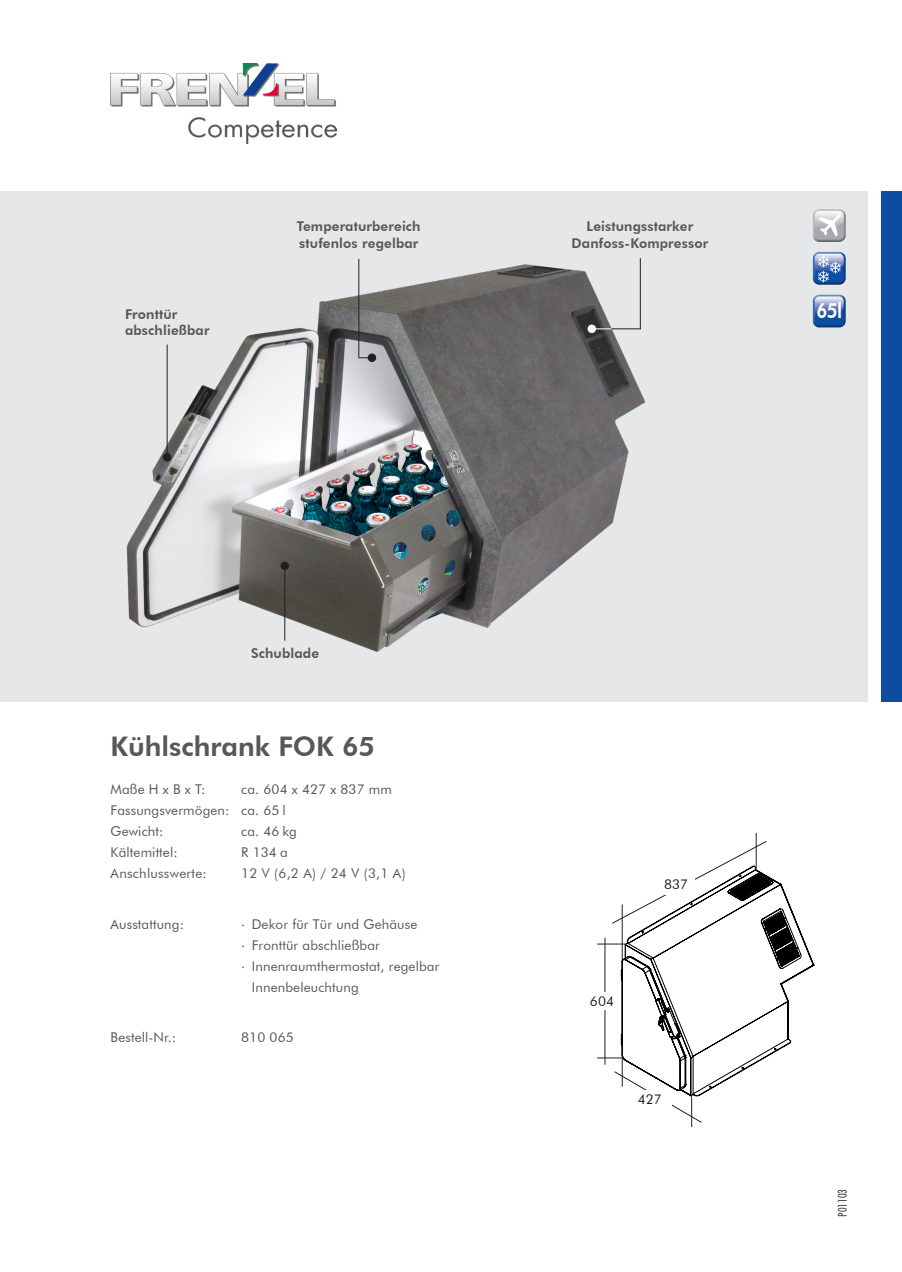
<style>
.page{position:relative;width:902px;height:1272px;background:#fff}
.page>*{position:absolute;margin:0;border:0;box-sizing:border-box;transform-origin:0 0}
.Subline{font:800 27px "Futura BT";color:#57585a}
.t1{font:800 21px "Futura BT";color:#fff;scale:.85 1}
.Fließtext_Frenzel{font:13.5px "Futura BT";letter-spacing:.01em;color:#57585a}
.Fließtext_Frenzel-2{font:800 13.5px/16.5px "Futura BT";letter-spacing:.01em;color:#57585a}
.Subline-2{font:13.5px "Futura BT";color:#231f20}
.Fließtext_Frenzel-3{font:13.5px "Futura BT";color:#231f20}
.Subline-3{font:300 condensed 12px "Futura BT";color:#231f20}
</style>
<div class="page">
<div style="left:880px;top:191px;width:21px;height:511px;background:#0d4da1"></div>
<img style="left:111px;top:64px;width:226px;height:80px">
<div style="left:0;top:191px;width:867px;height:511px;background:#e6e7e9"></div>
<img style="left:126px;top:258px;width:520px;height:394px">
<div style="left:367px;top:353px;width:9px;height:9px;background:#231f20;border-radius:50%"></div>
<div style="left:163px;top:453px;width:8px;height:8px;background:#231f20;border-radius:50%"></div>
<div style="left:280px;top:561px;width:9px;height:9px;background:#231f20;border-radius:50%"></div>
<svg style="left:597px;top:840px;width:217px;height:283px"></svg>
<hr style="left:755px;top:833px;width:1px;height:36px;background:#231f20">
<hr style="left:621px;top:904px;width:1px;height:57px;background:#231f20">
<hr style="left:691px;top:1096px;width:1px;height:30px;background:#231f20">
<div style="left:584px;top:992px;width:36px;height:17px;background:#fff"></div>
<div style="left:627px;top:1090px;width:45px;height:17px;background:#fff"></div>
<div style="left:658px;top:873px;width:36px;height:21px;background:#fff"></div>
<hr style="left:358px;top:259px;width:1px;height:99px;background:#231f20">
<hr style="left:167px;top:344px;width:1px;height:113px;background:#231f20">
<hr style="left:284px;top:566px;width:1px;height:74px;background:#231f20">
<div style="left:587px;top:324px;width:9px;height:9px;background:#fff;border-radius:50%"></div>
<hr style="left:640px;top:258px;width:1px;height:71px;background:#231f20">
<div style="left:810px;top:250px;width:36px;height:33px;background:#fff;opacity:.57"></div>
<div style="left:810px;top:253px;width:36px;height:33px;background:#231f20;opacity:.48"></div>
<img style="left:816px;top:254px;width:14px;height:14px">
<img style="left:828px;top:261px;width:14px;height:14px">
<img style="left:816px;top:270px;width:14px;height:14px">
<div style="left:810px;top:208px;width:36px;height:32px;background:#fff;opacity:.57"></div>
<div style="left:810px;top:210px;width:36px;height:34px;background:#231f20;opacity:.48"></div>
<img style="left:816px;top:212px;width:26px;height:26px">
<svg style="left:596px;top:328px;width:44px;height:1px"></svg>
<div style="left:810px;top:293px;width:36px;height:33px;background:#fff;opacity:.57"></div>
<div style="left:810px;top:296px;width:36px;height:33px;background:#231f20;opacity:.48"></div>
<p class="Fließtext_Frenzel-2" style="left:125px;top:305px;width:54px">Fronttür</p>
<p class="Fließtext_Frenzel-2" style="left:125px;top:322px;width:86px">abschließbar</p>
<p class="Fließtext_Frenzel-2" style="left:297px;top:218px;width:125px">Temperaturbereich stufenlos regelbar</p>
<p class="Fließtext_Frenzel-2" style="left:251px;top:645px;width:69px">Schublade</p>
<p class="Subline" style="left:111px;top:730px;width:266px">Kühlschrank FOK 65</p>
<p class="Fließtext_Frenzel" style="left:111px;top:781px;width:96px">Maße H x B x T:</p>
<p class="Fließtext_Frenzel" style="left:241px;top:781px;width:152px">ca. 604 x 427 x 837 mm</p>
<p class="Fließtext_Frenzel" style="left:111px;top:802px;width:176px">Fassungsvermögen: ca. 65 l</p>
<p class="Fließtext_Frenzel" style="left:111px;top:823px;width:54px">Gewicht:</p>
<p class="Fließtext_Frenzel" style="left:241px;top:823px;width:57px">ca. 46 kg</p>
<p class="Fließtext_Frenzel" style="left:111px;top:844px;width:69px">Kältemittel:</p>
<p class="Fließtext_Frenzel" style="left:241px;top:844px;width:48px">R 134 a</p>
<p class="Fließtext_Frenzel" style="left:111px;top:865px;width:98px">Anschlusswerte:</p>
<p class="Fließtext_Frenzel" style="left:241px;top:865px;width:166px">12 V (6,2 A) / 24 V (3,1 A)</p>
<p class="Fließtext_Frenzel" style="left:111px;top:915px;width:75px">Ausstattung:</p>
<p class="Fließtext_Frenzel" style="left:241px;top:915px;width:178px">. Dekor für Tür und Gehäuse</p>
<p class="Fließtext_Frenzel" style="left:241px;top:936px;width:140px">. Fronttür abschließbar</p>
<p class="Fließtext_Frenzel" style="left:241px;top:957px;width:200px">. Innenraumthermostat, regelbar</p>
<p class="Fließtext_Frenzel" style="left:252px;top:978px;width:108px">Innenbeleuchtung</p>
<p class="Fließtext_Frenzel" style="left:111px;top:1029px;width:67px">Bestell-Nr.:</p>
<p class="Fließtext_Frenzel" style="left:241px;top:1029px;width:54px">810 065</p>
<p class="Fließtext_Frenzel-2" style="left:571px;top:218px;width:138px;text-align:center">Leistungsstarker<br>Danfoss-Kompressor</p>
<p class="t1" style="left:816px;top:297px;width:32px">65l</p>
<p class="Subline-2" style="left:664px;top:876px;width:25px">837</p>
<p class="Fließtext_Frenzel-3" style="left:590px;top:993px;width:26px">604</p>
<p class="Subline-2" style="left:637px;top:1091px;width:25px">427</p>
<p class="Subline-3" style="left:835px;top:1216px;width:29px;rotate:-90deg">P01103</p>
</div>
